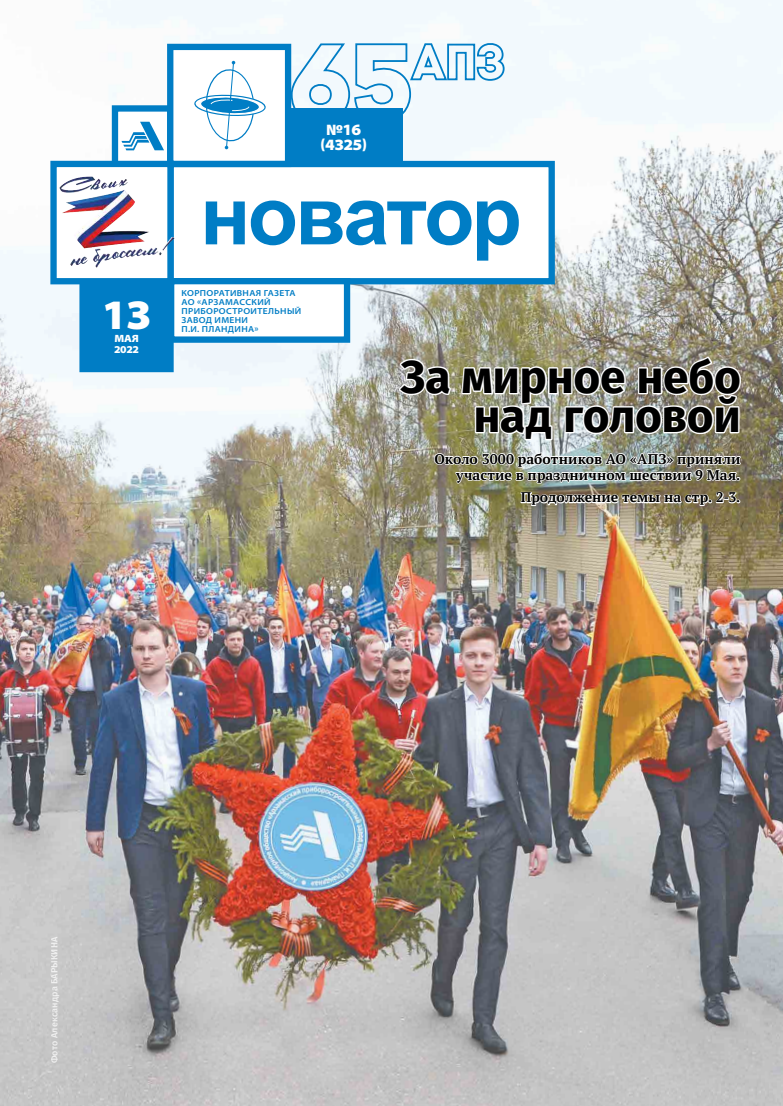
<style>
.page{position:relative;width:783px;height:1106px;background:#fff}
.page>*{position:absolute;margin:0;border:0;box-sizing:border-box;transform-origin:0 0}
.t1{font:700 82.6px "Arial";letter-spacing:-.035em;color:#007dc5}
.t2{font:700 46px/39px "Fira Sans OT";letter-spacing:-.01em;color:#000;text-align:right}
.t3{font:900 semi-expanded 42.1px "Myriad Pro";color:#fff}
.t4{font:900 semi-expanded 15.8px/15.7px "Myriad Pro";letter-spacing:-.04em;color:#fff;text-align:center}
.t5{font:700 14px/16px "PT Serif";letter-spacing:.01em;color:#000;text-align:right}
.t6{font:900 semi-expanded 10.5px/10.5px "Myriad Pro";letter-spacing:-.04em;color:#fff}
.t7{font:9px "Fira Sans OT Medium";letter-spacing:.015em;color:#fff}
.t8{font:600 semi-expanded 8.7px/8.9px "Myriad Pro";letter-spacing:.04em;color:#007dc5}
</style>
<div class="page">
<img style="left:0;top:0;width:782px;height:1106px">
<div style="left:170px;top:164px;width:381px;height:117px;background:#fff"></div>
<div style="left:167px;top:161px;width:387px;height:123px;border:6px solid #007dc5"></div>
<div style="left:83px;top:281px;width:87px;height:88px;background:#007dc5"></div>
<div style="left:79px;top:278px;width:95px;height:94px;border:6px solid #007dc5"></div>
<div style="left:171px;top:281px;width:176px;height:58px;background:#fff"></div>
<div style="left:168px;top:278px;width:182px;height:65px;border:6px solid #007dc5"></div>
<div style="left:112px;top:105px;width:61px;height:62px;background:#fff;border:6px solid #007dc5"></div>
<svg style="left:121px;top:122px;width:43px;height:28px"></svg>
<div style="left:285px;top:108px;width:117px;height:58px;background:#007dc5"></div>
<div style="left:167px;top:44px;width:124px;height:123px;background:#fff;border:6px solid #007dc5"></div>
<svg style="left:194px;top:61px;width:72px;height:88px"></svg>
<img style="left:50px;top:161px;width:124px;height:123px">
<svg style="left:290px;top:40px;width:215px;height:83px"></svg>
<img style="left:59px;top:177px;width:33px;height:16px">
<img style="left:396px;top:354px;width:346px;height:158px">
<h3 class="t3" style="left:101px;top:286px;width:52px">13</h3>
<p class="t6" style="left:114px;top:333px;width:26px">мая<br>2022</p>
<p class="t4" style="left:320px;top:121px;width:49px">№16 (4325)</p>
<h1 class="t1" style="left:200px;top:157px;width:323px">новатор</h1>
<p class="t8" style="left:181px;top:288px;width:121px">корпоративная газета<br>АО «Арзамасский приборостроительный завод имени<br>П.И. Пландина»</p>
<h2 class="t2" style="left:400px;top:361px;width:342px">За мирное небо над головой</h2>
<p class="t5" style="left:434px;top:451px;width:307px">Около 3000 работников АО «АПЗ» приняли участие в праздничном шествии 9 Мая.</p>
<p class="t5" style="left:521px;top:489px;width:221px">Продолжение темы на стр. 2-3.</p>
<p class="t7" style="left:48px;top:1063px;width:128px;rotate:-90deg">Фото Александра БАРЫКИНА</p>
</div>
